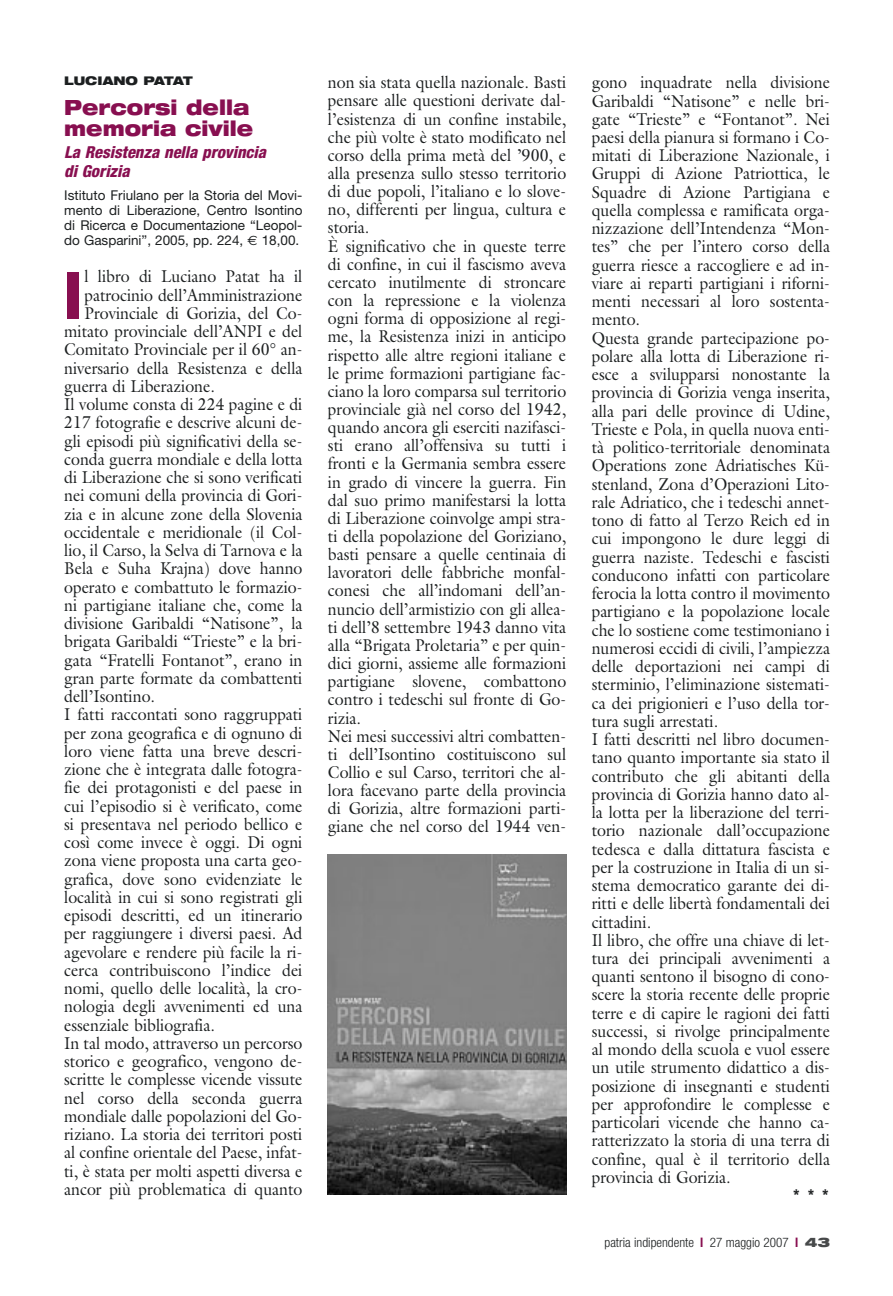
<style>
.page{position:relative;width:893px;height:1296px;background:#fff}
.page>*{position:absolute;margin:0;border:0;box-sizing:border-box;transform-origin:0 0}
.t1{font:800 condensed 65.85px "Helvetica Neue";color:#880f50}
.t2{font:900 expanded 21px/21.1px "Helvetica Neue";color:#880f50;scale:.9 1}
.t3{font:17.25px/18.3px "Galliard";color:#1c1f20;scale:.92 1}
.t4{font:700 17.25px "Galliard";color:#1c1f20;scale:.92 1}
.t5{font:italic 800 condensed 16.5px/18.1px "Helvetica Neue";color:#880f50}
.t6{font:13.5px/15.1px "Helvetica Neue";color:#1c1f20;text-align:justify}
.t7{font:300 condensed 13.2px "Helvetica Neue";color:#1c1f20}
.t8{font:900 expanded 12px "Helvetica Neue";color:#1c1f20}
.s1{font-family:"Euro Sans"}
.s2{font-weight:700;color:#880f50}
.s3{font-weight:900;font-stretch:expanded;color:#47494a}
</style>
<div class="page">
<img style="left:328px;top:855px;width:238px;height:340px">
<p class="t8" style="left:64px;top:77px;width:130px">LUCIANO PATAT</p>
<p class="t2" style="left:64px;top:99px;width:211px">Percorsi della memoria civile</p>
<p class="t5" style="left:64px;top:145px;width:203px">La Resistenza nella provincia di Gorizia</p>
<p class="t6" style="left:64px;top:189px;width:240px">Istituto Friulano per la Storia del Movi&shy;mento di Liberazione, Centro Isontino di Ricerca e Documentazione “Leopol&shy;do Gasparini”, 2005, pp. 224, <span class="s1">€</span> 18,00.</p>
<h1 class="t1" style="left:64px;top:272px;width:20px">I</h1>
<p class="t3" style="left:84px;top:269px;width:238px">l libro di Luciano Patat ha il</p>
<p class="t3" style="left:84px;top:287px;width:238px">patrocinio dell’Amministrazione</p>
<p class="t3" style="left:84px;top:306px;width:238px">Provinciale di Gorizia, del Co-</p>
<p class="t3" style="left:64px;top:324px;width:260px">mitato provinciale dell’ANPI e del</p>
<p class="t3" style="left:64px;top:342px;width:260px">Comitato Provinciale per il 60° an-</p>
<p class="t3" style="left:64px;top:360px;width:260px">niversario della Resistenza e della</p>
<p class="t3" style="left:64px;top:379px;width:165px">guerra di Liberazione.</p>
<p class="t3" style="left:64px;top:397px;width:260px">Il volume consta di 224 pagine e di</p>
<p class="t3" style="left:64px;top:415px;width:260px">217 fotografie e descrive alcuni de-</p>
<p class="t3" style="left:64px;top:433px;width:260px">gli episodi più significativi della se-</p>
<p class="t3" style="left:64px;top:452px;width:260px">conda guerra mondiale e della lotta</p>
<p class="t3" style="left:64px;top:470px;width:260px">di Liberazione che si sono verificati</p>
<p class="t3" style="left:64px;top:488px;width:260px">nei comuni della provincia di Gori-</p>
<p class="t3" style="left:64px;top:506px;width:260px">zia e in alcune zone della Slovenia</p>
<p class="t3" style="left:64px;top:525px;width:260px">occidentale e meridionale (il Col-</p>
<p class="t3" style="left:64px;top:543px;width:260px">lio, il Carso, la Selva di Tarnova e la</p>
<p class="t3" style="left:64px;top:561px;width:260px">Bela e Suha Krajna) dove hanno</p>
<p class="t3" style="left:64px;top:579px;width:260px">operato e combattuto le formazio-</p>
<p class="t3" style="left:64px;top:598px;width:260px">ni partigiane italiane che, come la</p>
<p class="t3" style="left:64px;top:616px;width:260px">divisione Garibaldi “Natisone”, la</p>
<p class="t3" style="left:64px;top:634px;width:260px">brigata Garibaldi “Trieste” e la bri-</p>
<p class="t3" style="left:64px;top:652px;width:260px">gata “Fratelli Fontanot”, erano in</p>
<p class="t3" style="left:64px;top:671px;width:260px">gran parte formate da combattenti</p>
<p class="t3" style="left:64px;top:689px;width:100px">dell’Isontino.</p>
<p class="t3" style="left:64px;top:707px;width:260px">I fatti raccontati sono raggruppati</p>
<p class="t3" style="left:64px;top:725px;width:260px">per zona geografica e di ognuno di</p>
<p class="t3" style="left:64px;top:744px;width:260px">loro viene fatta una breve descri-</p>
<p class="t3" style="left:64px;top:762px;width:260px">zione che è integrata dalle fotogra-</p>
<p class="t3" style="left:64px;top:780px;width:260px">fie dei protagonisti e del paese in</p>
<p class="t3" style="left:64px;top:798px;width:260px">cui l’episodio si è verificato, come</p>
<p class="t3" style="left:64px;top:817px;width:260px">si presentava nel periodo bellico e</p>
<p class="t3" style="left:64px;top:835px;width:260px">così come invece è oggi. Di ogni</p>
<p class="t3" style="left:64px;top:853px;width:260px">zona viene proposta una carta geo-</p>
<p class="t3" style="left:64px;top:871px;width:260px">grafica, dove sono evidenziate le</p>
<p class="t3" style="left:64px;top:890px;width:260px">località in cui si sono registrati gli</p>
<p class="t3" style="left:64px;top:908px;width:260px">episodi descritti, ed un itinerario</p>
<p class="t3" style="left:64px;top:926px;width:260px">per raggiungere i diversi paesi. Ad</p>
<p class="t3" style="left:64px;top:944px;width:260px">agevolare e rendere più facile la ri-</p>
<p class="t3" style="left:64px;top:963px;width:260px">cerca contribuiscono l’indice dei</p>
<p class="t3" style="left:64px;top:981px;width:260px">nomi, quello delle località, la cro-</p>
<p class="t3" style="left:64px;top:999px;width:260px">nologia degli avvenimenti ed una</p>
<p class="t3" style="left:64px;top:1017px;width:165px">essenziale bibliografia.</p>
<p class="t3" style="left:64px;top:1036px;width:260px">In tal modo, attraverso un percorso</p>
<p class="t3" style="left:64px;top:1054px;width:260px">storico e geografico, vengono de-</p>
<p class="t3" style="left:64px;top:1072px;width:260px">scritte le complesse vicende vissute</p>
<p class="t3" style="left:64px;top:1090px;width:260px">nel corso della seconda guerra</p>
<p class="t3" style="left:64px;top:1109px;width:260px">mondiale dalle popolazioni del Go-</p>
<p class="t3" style="left:64px;top:1127px;width:260px">riziano. La storia dei territori posti</p>
<p class="t3" style="left:64px;top:1145px;width:260px">al confine orientale del Paese, infat-</p>
<p class="t3" style="left:64px;top:1163px;width:260px">ti, è stata per molti aspetti diversa e</p>
<p class="t3" style="left:64px;top:1182px;width:260px">ancor più problematica di quanto</p>
<p class="t3" style="left:328px;top:75px;width:260px">non sia stata quella nazionale. Basti pensare alle questioni derivate dal&shy;l’esistenza di un confine instabile, che più volte è stato modificato nel corso della prima metà del ’900, e alla presenza sullo stesso territorio di due popoli, l’italiano e lo slove&shy;no, differenti per lingua, cultura e storia.<br>È significativo che in queste terre di confine, in cui il fascismo aveva cercato inutilmente di stroncare con la repressione e la violenza ogni forma di opposizione al regi&shy;me, la Resistenza inizi in anticipo rispetto alle altre regioni italiane e le prime formazioni partigiane fac&shy;ciano la loro comparsa sul territorio provinciale già nel corso del 1942, quando ancora gli eserciti nazifasci&shy;sti erano all’offensiva su tutti i fronti e la Germania sembra essere in grado di vincere la guerra. Fin dal suo primo manifestarsi la lotta di Liberazione coinvolge ampi stra&shy;ti della popolazione del Goriziano, basti pensare a quelle centinaia di lavoratori delle fabbriche monfal&shy;conesi che all’indomani dell’an&shy;nuncio dell’armistizio con gli allea&shy;ti dell’8 settembre 1943 danno vita alla “Brigata Proletaria” e per quin&shy;dici giorni, assieme alle formazioni partigiane slovene, combattono contro i tedeschi sul fronte di Go&shy;rizia.<br>Nei mesi successivi altri combatten&shy;ti dell’Isontino costituiscono sul Collio e sul Carso, territori che al&shy;lora facevano parte della provincia di Gorizia, altre formazioni parti&shy;giane che nel corso del 1944 ven-</p>
<p class="t3" style="left:591px;top:75px;width:260px">gono inquadrate nella divisione Garibaldi “Natisone” e nelle bri&shy;gate “Trieste” e “Fontanot”. Nei paesi della pianura si formano i Co&shy;mitati di Liberazione Nazionale, i Gruppi di Azione Patriottica, le Squadre di Azione Partigiana e quella complessa e ramificata orga&shy;nizzazione dell’Intendenza “Mon&shy;tes” che per l’intero corso della guerra riesce a raccogliere e ad in&shy;viare ai reparti partigiani i riforni&shy;menti necessari al loro sostenta&shy;mento.<br>Questa grande partecipazione po&shy;polare alla lotta di Liberazione ri&shy;esce a svilupparsi nonostante la provincia di Gorizia venga inserita, alla pari delle province di Udine, Trieste e Pola, in quella nuova enti&shy;tà politico-territoriale denominata Operations zone Adriatisches Kü&shy;stenland, Zona d’Operazioni Lito&shy;rale Adriatico, che i tedeschi annet&shy;tono di fatto al Terzo Reich ed in cui impongono le dure leggi di guerra naziste. Tedeschi e fascisti conducono infatti con particolare ferocia la lotta contro il movimento partigiano e la popolazione locale che lo sostiene come testimoniano i numerosi eccidi di civili, l’ampiezza delle deportazioni nei campi di sterminio, l’eliminazione sistemati&shy;ca dei prigionieri e l’uso della tor&shy;tura sugli arrestati.<br>I fatti descritti nel libro documen&shy;tano quanto importante sia stato il contributo che gli abitanti della provincia di Gorizia hanno dato al&shy;la lotta per la liberazione del terri&shy;torio nazionale dall’occupazione tedesca e dalla dittatura fascista e per la costruzione in Italia di un si&shy;stema democratico garante dei di&shy;ritti e delle libertà fondamentali dei cittadini.<br>Il libro, che offre una chiave di let&shy;tura dei principali avvenimenti a quanti sentono il bisogno di cono&shy;scere la storia recente delle proprie terre e di capire le ragioni dei fatti successi, si rivolge principalmente al mondo della scuola e vuol essere un utile strumento didattico a dis&shy;posizione di insegnanti e studenti per approfondire le complesse e particolari vicende che hanno ca&shy;ratterizzato la storia di una terra di confine, qual è il territorio della provincia di Gorizia.</p>
<p class="t4" style="left:791px;top:1189px;width:43px">* * *</p>
<p class="t7" style="left:604px;top:1238px;width:227px">patria indipendente <span class="s2">l</span> 27 maggio 2007 <span class="s2">l</span> <span class="s3">43</span></p>
</div>
